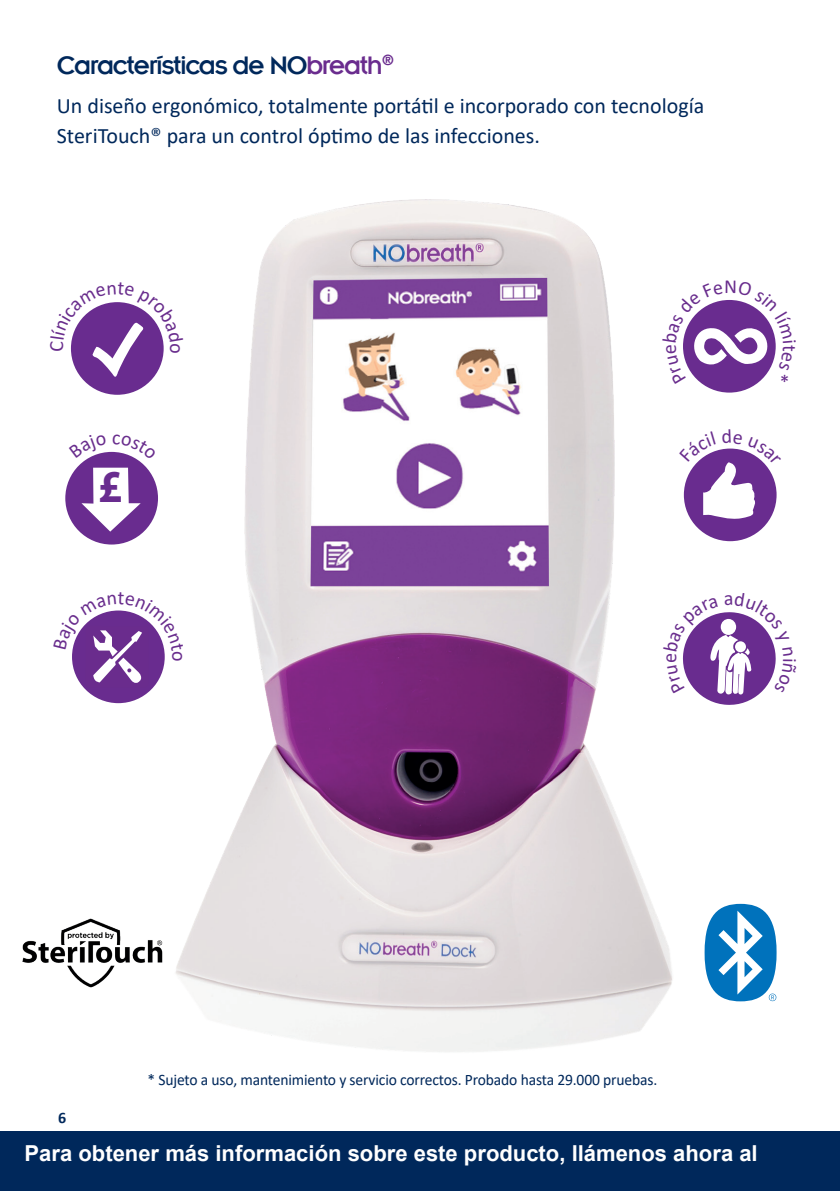
<style>
.page{position:relative;width:840px;height:1191px;background:#fff}
.page>*{position:absolute;margin:0;border:0;box-sizing:border-box;transform-origin:0 0}
.t1{font:700 45.8px "Myriad Pro";color:#692c8f}
.t2{font:28px "Insignia LT";letter-spacing:-.05em;color:#00285b}
.t3{font:22px/30px "Calibri";color:#00285b}
.t4{font:700 22px "Arial";color:#fff}
.t5{font:20px "Calibri";color:#692d8d}
.t6{font:16px "Calibri";letter-spacing:-.01em;color:#00285b}
.t7{font:700 16px "Calibri";color:#00285b}
.s1{color:#6a2c8e}
</style>
<div class="page">
<div style="left:0;top:1131px;width:839px;height:60px;background:#00285b"></div>
<img style="left:142px;top:199px;width:530px;height:853px">
<div style="left:71px;top:302px;width:92px;height:93px;background:#692c8f;border-radius:50%"></div>
<div style="left:65px;top:452px;width:93px;height:92px;background:#692c8f;border-radius:50%"></div>
<svg style="left:81px;top:467px;width:60px;height:64px"></svg>
<div style="left:72px;top:610px;width:93px;height:93px;background:#692c8f;border-radius:50%"></div>
<div style="left:682px;top:300px;width:93px;height:92px;background:#692c8f;border-radius:50%"></div>
<div style="left:683px;top:448px;width:93px;height:93px;background:#692c8f;border-radius:50%"></div>
<img style="left:22px;top:915px;width:142px;height:74px">
<svg style="left:704px;top:904px;width:72px;height:97px"></svg>
<svg style="left:70px;top:282px;width:113px;height:97px"></svg>
<svg style="left:90px;top:452px;width:16px;height:5px"></svg>
<svg style="left:112px;top:434px;width:44px;height:25px"></svg>
<svg style="left:661px;top:280px;width:115px;height:105px"></svg>
<svg style="left:72px;top:592px;width:111px;height:95px"></svg>
<svg style="left:683px;top:448px;width:94px;height:72px"></svg>
<svg style="left:662px;top:592px;width:114px;height:114px"></svg>
<p class="t2" style="left:57px;top:51px;width:339px">Características de NO<span class="s1">breath</span><sup>®</sup></p>
<p class="t3" style="left:57px;top:90px;width:648px">Un diseño ergonómico, totalmente portátil e incorporado con tecnología<br>SteriTouch® para un control óptimo de las infecciones.</p>
<h1 class="t1" style="left:98px;top:457px;width:27px">£</h1>
<p class="t5" style="left:193px;top:651px;width:12px;rotate:90deg">o</p>
<p class="t7" style="left:58px;top:1106px;width:10px">6</p>
<p class="t6" style="left:147px;top:1068px;width:511px">* Sujeto a uso, mantenimiento y servicio correctos. Probado hasta 29.000 pruebas.</p>
<p class="t4" style="left:25px;top:1137px;width:734px">Para obtener más información sobre este producto, llámenos ahora al</p>
</div>
